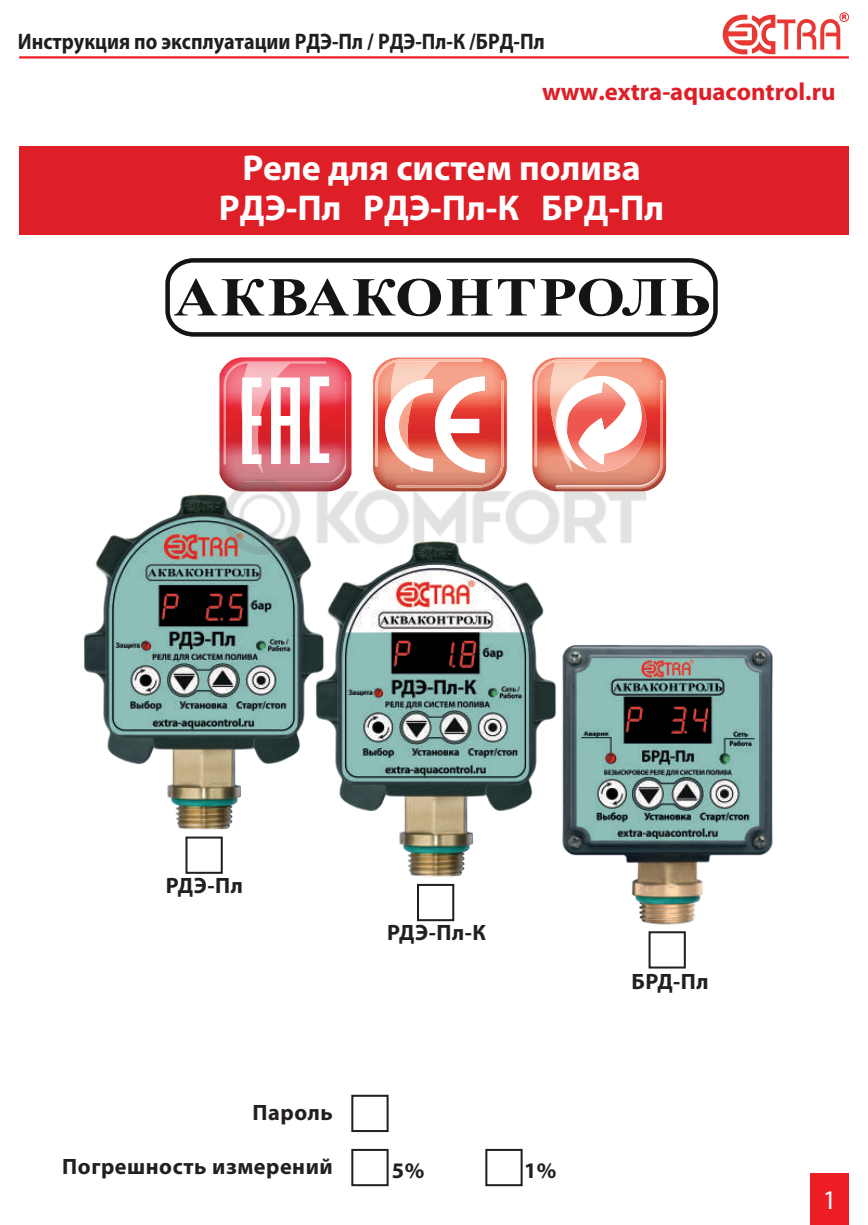
<style>
.page{position:relative;width:868px;height:1225px;background:#fff}
.page>*{position:absolute;margin:0;border:0;box-sizing:border-box;transform-origin:0 0}
.t1{font:700 36px/40.5px "Myriad Pro";color:#fff;text-align:center}
.t2{font:27px "Myriad Pro";color:#fff}
.t3{font:700 24.75px "Myriad Pro";color:#de1f27}
.t4{font:700 22.5px "Myriad Pro";color:#211e1e;scale:.89 1}
.t5{font:700 22.28px "Myriad Pro";letter-spacing:.025em;color:#231f20}
</style>
<div class="page">
<div style="left:185px;top:836px;width:38px;height:38px;border:2px solid #231f20"></div>
<div style="left:417px;top:884px;width:37px;height:37px;border:2px solid #231f20"></div>
<div style="left:648px;top:931px;width:37px;height:37px;border:2px solid #231f20"></div>
<div style="left:351px;top:1094px;width:37px;height:38px;border:2px solid #231f20"></div>
<div style="left:351px;top:1149px;width:37px;height:37px;border:2px solid #231f20"></div>
<div style="left:485px;top:1149px;width:37px;height:37px;border:2px solid #231f20"></div>
<img style="left:372px;top:565px;width:170px;height:312px">
<img style="left:499px;top:606px;width:274px;height:336px">
<img style="left:83px;top:494px;width:289px;height:336px">
<svg style="left:722px;top:12px;width:126px;height:42px"></svg>
<hr style="left:19px;top:56px;width:829px;height:3px;background:#ee1d23">
<div style="left:810px;top:1174px;width:38px;height:51px;background:#ee1d23"></div>
<div style="left:19px;top:146px;width:829px;height:89px;background:#de1f27"></div>
<img style="left:373px;top:357px;width:133px;height:113px">
<img style="left:439px;top:380px;width:64px;height:90px">
<img style="left:390px;top:466px;width:49px;height:4px">
<img style="left:375px;top:359px;width:107px;height:107px">
<img style="left:396px;top:361px;width:43px;height:1px">
<img style="left:532px;top:357px;width:134px;height:133px">
<img style="left:598px;top:381px;width:65px;height:108px">
<img style="left:548px;top:466px;width:50px;height:4px">
<img style="left:534px;top:359px;width:108px;height:107px">
<img style="left:555px;top:361px;width:43px;height:1px">
<img style="left:351px;top:374px;width:1px;height:96px">
<img style="left:219px;top:357px;width:132px;height:113px">
<svg style="left:224px;top:361px;width:121px;height:109px"></svg>
<svg style="left:165px;top:258px;width:553px;height:79px"></svg>
<img style="left:217px;top:470px;width:434px;height:95px">
<p class="t4" style="left:18px;top:27px;width:593px">Инструкция по эксплуатации РДЭ-Пл / РДЭ-Пл-К /БРД-Пл</p>
<p class="t3" style="left:542px;top:75px;width:295px">www.extra-aquacontrol.ru</p>
<h1 class="t1" style="left:219px;top:146px;width:446px">Реле для систем полива<br>РДЭ-Пл РДЭ-Пл-К БРД-Пл</h1>
<p class="t5" style="left:166px;top:871px;width:79px">РДЭ-Пл</p>
<p class="t5" style="left:387px;top:918px;width:100px">РДЭ-Пл-К</p>
<p class="t5" style="left:252px;top:1097px;width:82px">Пароль</p>
<p class="t5" style="left:62px;top:1152px;width:272px">Погрешность измерений</p>
<p class="t5" style="left:392px;top:1156px;width:34px">5%</p>
<p class="t5" style="left:524px;top:1156px;width:34px">1%</p>
<p class="t5" style="left:631px;top:966px;width:79px">БРД-Пл</p>
<p class="t2" style="left:822px;top:1183px;width:15px">1</p>
</div>
